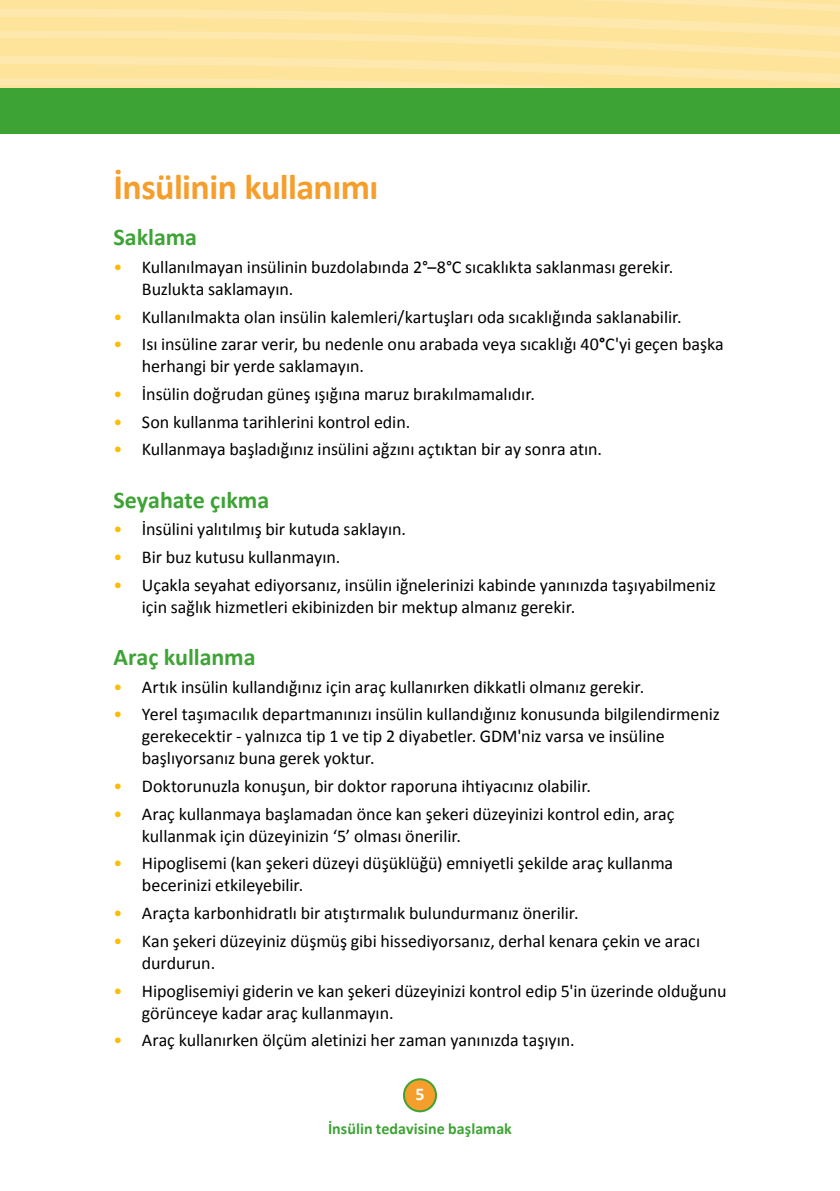
<style>
.page{position:relative;width:840px;height:1191px;background:#fff}
.page>*{position:absolute;margin:0;border:0;box-sizing:border-box;transform-origin:0 0}
.t1{font:700 36px "Calibri";letter-spacing:-.015em;color:#f69e2b}
.t2{font:700 24px "Calibri";letter-spacing:-.005em;color:#3ea335}
.t3{font:18px/22px "Calibri";letter-spacing:-.005em;color:#000}
.t4{font:700 18px "Calibri";color:#fff}
.t5{font:700 16px "Calibri";color:#3ea335}
.s1{color:#fcbc00}
.s2{font-weight:700}
</style>
<div class="page">
<svg style="left:0;top:0;width:839px;height:9px;background:#fde49d"></svg>
<svg style="left:0;top:9px;width:839px;height:22px;background:#fde5a1"></svg>
<svg style="left:0;top:31px;width:839px;height:25px;background:#fde59f"></svg>
<svg style="left:0;top:56px;width:839px;height:22px;background:#fde5a1"></svg>
<svg style="left:0;top:78px;width:839px;height:10px;background:#fde5a2"></svg>
<div style="left:0;top:88px;width:839px;height:46px;background:#3ea335"></div>
<div style="left:404px;top:1079px;width:32px;height:32px;background:#f69e2b;border-radius:50%"></div>
<div style="left:403px;top:1078px;width:34px;height:34px;border:2px solid #3ea335;border-radius:50%"></div>
<h1 class="t1" style="left:113px;top:163px;width:266px">İnsülinin kullanımı</h1>
<h2 class="t2" style="left:113px;top:222px;width:85px">Saklama</h2>
<p class="t3" style="left:142px;top:256px;width:533px;text-indent:-28px"><span class="s1">•</span> Kullanılmayan insülinin buzdolabında 2°–8°C sıcaklıkta saklanması gerekir.<br>Buzlukta saklamayın.</p>
<p class="t3" style="left:113px;top:306px;width:569px"><span class="s1">•</span> Kullanılmakta olan insülin kalemleri/kartuşları oda sıcaklığında saklanabilir.</p>
<p class="t3" style="left:142px;top:333px;width:583px;text-indent:-28px"><span class="s1">•</span> Isı insüline zarar verir, bu nedenle onu arabada veya sıcaklığı 40<span class="s2">°</span>C'yi geçen başka herhangi bir yerde saklamayın.</p>
<p class="t3" style="left:113px;top:383px;width:423px"><span class="s1">•</span> İnsülin doğrudan güneş ışığına maruz bırakılmamalıdır.</p>
<p class="t3" style="left:113px;top:411px;width:298px"><span class="s1">•</span> Son kullanma tarihlerini kontrol edin.</p>
<p class="t3" style="left:113px;top:438px;width:489px"><span class="s1">•</span> Kullanmaya başladığınız insülini ağzını açtıktan bir ay sonra atın.</p>
<h2 class="t2" style="left:113px;top:484px;width:157px">Seyahate çıkma</h2>
<p class="t3" style="left:113px;top:518px;width:294px"><span class="s1">•</span> İnsülini yalıtılmış bir kutuda saklayın.</p>
<p class="t3" style="left:113px;top:546px;width:228px"><span class="s1">•</span> Bir buz kutusu kullanmayın.</p>
<p class="t3" style="left:142px;top:574px;width:575px;text-indent:-28px"><span class="s1">•</span> Uçakla seyahat ediyorsanız, insülin iğnelerinizi kabinde yanınızda taşıyabilmeniz için sağlık hizmetleri ekibinizden bir mektup almanız gerekir.</p>
<h2 class="t2" style="left:113px;top:642px;width:143px">Araç kullanma</h2>
<p class="t3" style="left:113px;top:676px;width:532px"><span class="s1">•</span> Artık insülin kullandığınız için araç kullanırken dikkatli olmanız gerekir.</p>
<p class="t3" style="left:142px;top:703px;width:579px;text-indent:-28px"><span class="s1">•</span> Yerel taşımacılık departmanınızı insülin kullandığınız konusunda bilgilendirmeniz gerekecektir - yalnızca tip 1 ve tip 2 diyabetler. GDM'niz varsa ve insüline başlıyorsanız buna gerek yoktur.</p>
<p class="t3" style="left:113px;top:775px;width:478px"><span class="s1">•</span> Doktorunuzla konuşun, bir doktor raporuna ihtiyacınız olabilir.</p>
<p class="t3" style="left:142px;top:803px;width:533px;text-indent:-28px"><span class="s1">•</span> Araç kullanmaya başlamadan önce kan şekeri düzeyinizi kontrol edin, araç kullanmak için düzeyinizin ‘5’ olması önerilir.</p>
<p class="t3" style="left:142px;top:852px;width:532px;text-indent:-28px"><span class="s1">•</span> Hipoglisemi (kan şekeri düzeyi düşüklüğü) emniyetli şekilde araç kullanma becerinizi etkileyebilir.</p>
<p class="t3" style="left:113px;top:902px;width:466px"><span class="s1">•</span> Araçta karbonhidratlı bir atıştırmalık bulundurmanız önerilir.</p>
<p class="t3" style="left:142px;top:930px;width:559px;text-indent:-28px"><span class="s1">•</span> Kan şekeri düzeyiniz düşmüş gibi hissediyorsanız, derhal kenara çekin ve aracı durdurun.</p>
<p class="t3" style="left:142px;top:979px;width:585px;text-indent:-28px"><span class="s1">•</span> Hipoglisemiyi giderin ve kan şekeri düzeyinizi kontrol edip 5'in üzerinde olduğunu görünceye kadar araç kullanmayın.</p>
<p class="t3" style="left:113px;top:1029px;width:462px"><span class="s1">•</span> Araç kullanırken ölçüm aletinizi her zaman yanınızda taşıyın.</p>
<p class="t4" style="left:415px;top:1082px;width:11px">5</p>
<p class="t5" style="left:328px;top:1118px;width:185px">İnsülin tedavisine başlamak</p>
</div>
